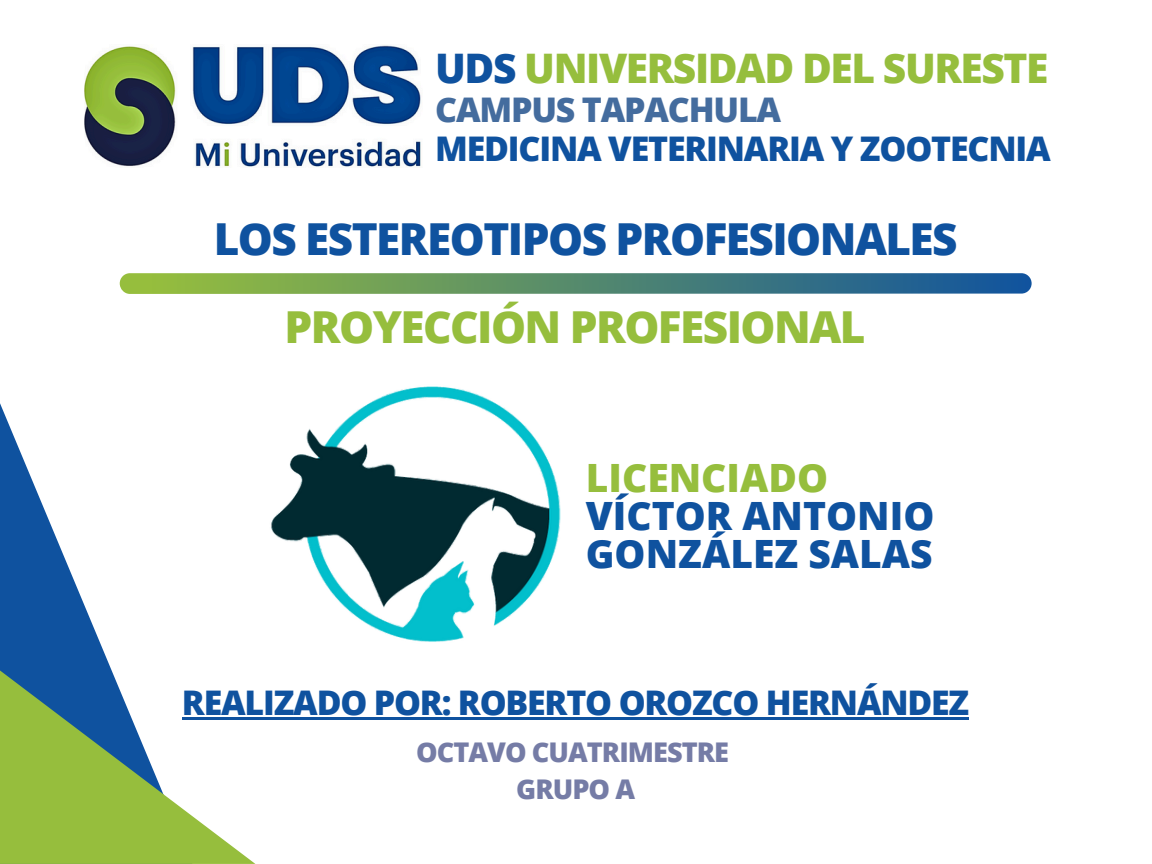
<style>
.page{position:relative;width:1152px;height:864px;background:#fff}
.page>*{position:absolute;margin:0;border:0;box-sizing:border-box;transform-origin:0 0}
.t1{font:800 44.1px "Open Sans";letter-spacing:-.035em;color:#0f529f}
.t2{font:800 44.1px "Open Sans";letter-spacing:-.035em;color:#96be3d}
.t3{font:800 40.8px "Open Sans";letter-spacing:-.035em;color:#96be3d}
.t4{font:800 39px/38.1px "Open Sans";color:#0f529f}
.t5{font:800 33.9px "Open Sans";letter-spacing:-.035em;color:#0f529f}
.t6{font:800 33.9px "Open Sans";letter-spacing:-.035em;color:#446c9e}
.t7{font:800 27.15px "Open Sans";letter-spacing:-.035em;color:#757ca6}
.s1{color:#0f529f}
.s2{color:#96be3d}
</style>
<div class="page">
<div style="left:120px;top:273px;width:912px;height:21px;background:linear-gradient(to right,#9ac13a,#10539e);border-radius:10px"></div>
<hr style="left:182px;top:717px;width:786px;height:3px;background:#0f529f">
<svg style="left:0;top:403px;width:112px;height:267px;fill:#0f529f"></svg>
<svg style="left:0;top:670px;width:255px;height:194px"></svg>
<img style="left:84px;top:45px;width:337px;height:122px">
<img style="left:271px;top:386px;width:290px;height:256px">
<h1 class="t3" style="left:435px;top:39px;width:615px"><span class="s1">UDS</span> UNIVERSIDAD DEL SURESTE</h1>
<h3 class="t6" style="left:435px;top:86px;width:348px">CAMPUS TAPACHULA</h3>
<h3 class="t5" style="left:435px;top:125px;width:617px">MEDICINA VETERINARIA Y ZOOTECNIA</h3>
<p class="t1" style="left:214px;top:208px;width:746px">LOS ESTEREOTIPOS PROFESIONALES</p>
<h1 class="t2" style="left:285px;top:296px;width:582px">PROYECCIÓN PROFESIONAL</h1>
<p class="t4" style="left:586px;top:458px;width:350px"><span class="s2">LICENCIADO<br></span>VÍCTOR ANTONIO<br>GONZÁLEZ SALAS</p>
<p class="t5" style="left:182px;top:679px;width:789px">REALIZADO POR: ROBERTO OROZCO HERNÁNDEZ</p>
<p class="t7" style="left:416px;top:733px;width:315px">OCTAVO CUATRIMESTRE</p>
<h1 class="t7" style="left:516px;top:770px;width:120px">GRUPO A</h1>
</div>
